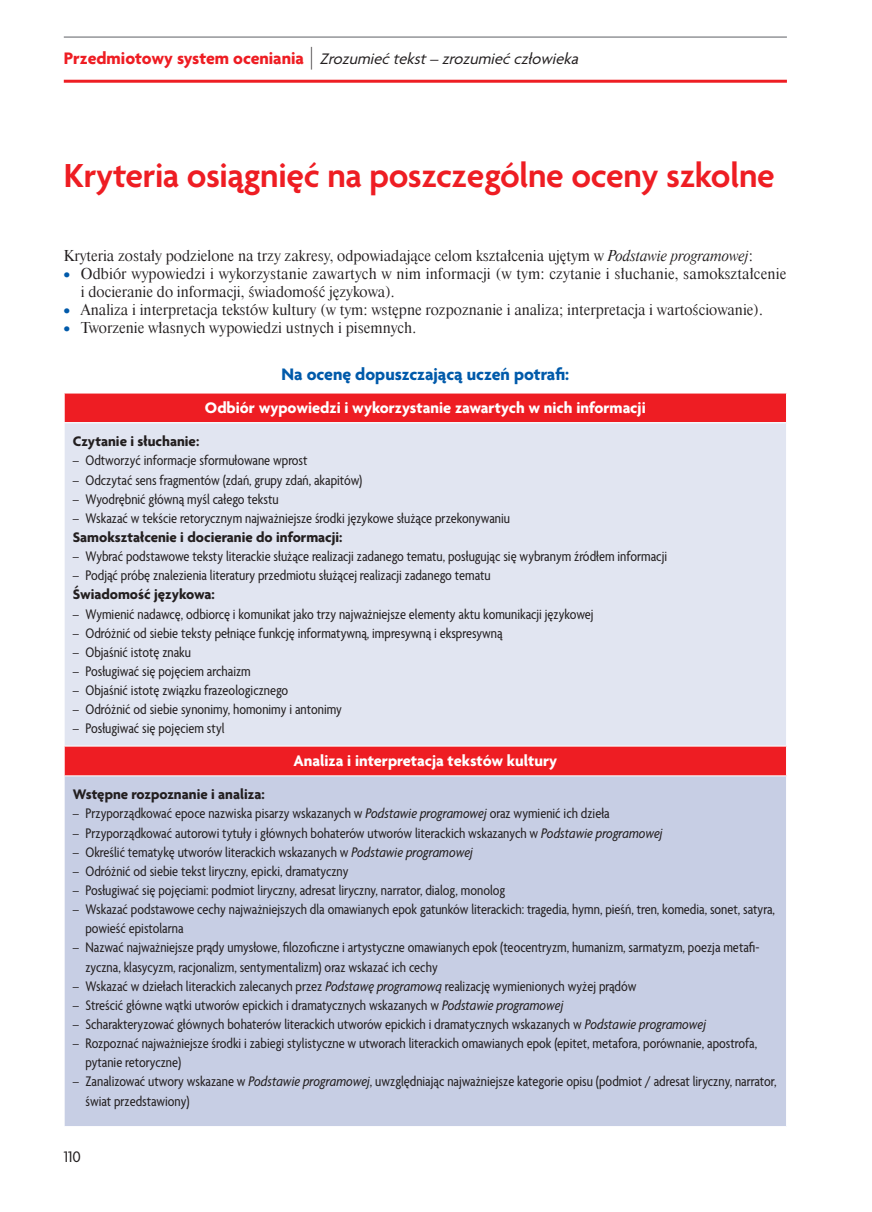
<style>
.page{position:relative;width:872px;height:1212px;background:#fff}
.page>*{position:absolute;margin:0;border:0;box-sizing:border-box;transform-origin:0 0}
.t1{font:600 36px "Agenda Pl";letter-spacing:-.01em;color:#ee1d23}
.t2{font:700 18px "Agenda Pl";color:#015aaa}
.t3{font:700 16.5px "Agenda Pl";color:#fff}
.t4{font:italic 16.5px "Agenda Pl";color:#231f20}
.t5{font:16.5px "Agenda Pl";color:#231f20}
.t6{font:condensed 15px/19.2px "Agenda Pl";color:#231f20}
.t7{font:15px/18px "Dutch 801 Hd EU";color:#231f20}
.t8{font:700 15px "Agenda Pl";color:#231f20}
.s1{font-weight:700;font-style:normal;font-size:18px;color:#ee1d23}
.s2{font-weight:100;font-style:normal;font-size:24px}
.s3{font-style:italic}
.s4{font-family:"Agenda Pl";font-weight:700;color:#015aaa}
</style>
<div class="page">
<hr style="left:64px;top:36px;width:723px;height:2px;background:#939598">
<hr style="left:64px;top:80px;width:723px;height:3px;background:#ee1d23">
<div style="left:65px;top:394px;width:721px;height:381px;background:#ee1d23"></div>
<div style="left:64px;top:423px;width:722px;height:323px;background:#e1e5f1"></div>
<div style="left:64px;top:776px;width:722px;height:350px;background:#c7cee4"></div>
<hr style="left:64px;top:776px;width:1px;height:350px;background:#fff">
<svg style="left:64px;top:393px;width:1px;height:29px"></svg>
<hr style="left:64px;top:422px;width:723px;height:1px;background:#fff">
<hr style="left:64px;top:423px;width:1px;height:323px;background:#fff">
<hr style="left:64px;top:746px;width:723px;height:1px;background:#fff">
<svg style="left:64px;top:746px;width:1px;height:29px"></svg>
<p class="t4" style="left:64px;top:49px;width:520px"><span class="s1">P rz e d m i otowy syste m o ce n i a n i a</span> <span class="s2">|</span> Zrozumiećtekst– zrozumiećczłowieka</p>
<h1 class="t1" style="left:64px;top:154px;width:712px">Kryteria osiągnięć na poszczególne oceny szkolne</h1>
<p class="t7" style="left:64px;top:247px;width:690px">Kryteria zostały podzielone na trzy zakresy, odpowiadające celom kształcenia ujętym w <span class="s3">Podstawie programowej</span>:</p>
<p class="t7" style="left:81px;top:265px;width:707px;text-indent:-17px"><span class="s4">•</span> Odbiór wypowiedzi i wykorzystanie zawartych w nim informacji (w tym: czytanie i słuchanie, samokształcenie i docieranie do informacji, świadomość językowa).</p>
<p class="t7" style="left:64px;top:301px;width:700px"><span class="s4">•</span> Analiza i interpretacja tekstów kultury (w tym: wstępne rozpoznanie i analiza; interpretacja i wartościowanie).</p>
<p class="t7" style="left:64px;top:319px;width:354px"><span class="s4">•</span> Tworzenie własnych wypowiedzi ustnych i pisemnych.</p>
<p class="t2" style="left:281px;top:363px;width:289px">na ocenę dopuszczającą uczeń potrafi:</p>
<p class="t3" style="left:205px;top:398px;width:442px">Odbiór wypowiedzi i wykorzystanie zawartych w nich informacji</p>
<p class="t8" style="left:73px;top:432px;width:128px">Czytanie i słuchanie:</p>
<p class="t6" style="left:73px;top:451px;width:236px">– Odtworzyć informacje sformułowane wprost</p>
<p class="t6" style="left:73px;top:470px;width:291px">– Odczytać sens fragmentów (zdań, grupy zdań, akapitów)</p>
<p class="t6" style="left:73px;top:489px;width:207px">– Wyodrębnić główną myśl całego tekstu</p>
<p class="t6" style="left:73px;top:508px;width:439px">– Wskazać w tekście retorycznym najważniejsze środki językowe służące przekonywaniu</p>
<p class="t8" style="left:73px;top:528px;width:271px">Samokształcenie i docieranie do informacji:</p>
<p class="t6" style="left:73px;top:546px;width:596px">– Wybrać podstawowe teksty literackie służące realizacji zadanego tematu, posługując się wybranym źródłem informacji</p>
<p class="t6" style="left:73px;top:566px;width:419px">– Podjąć próbę znalezienia literatury przedmiotu służącej realizacji zadanego tematu</p>
<p class="t8" style="left:73px;top:585px;width:144px">Świadomość językowa:</p>
<p class="t6" style="left:73px;top:604px;width:522px">– Wymienić nadawcę, odbiorcę i komunikat jako trzy najważniejsze elementy aktu komunikacji językowej</p>
<p class="t6" style="left:73px;top:623px;width:431px">– Odróżnić od siebie teksty pełniące funkcję informatywną, impresywną i ekspresywną</p>
<p class="t6" style="left:73px;top:642px;width:120px">– Objaśnić istotę znaku</p>
<p class="t6" style="left:73px;top:661px;width:180px">– Posługiwać się pojęciem archaizm</p>
<p class="t6" style="left:73px;top:680px;width:217px">– Objaśnić istotę związku frazeologicznego</p>
<p class="t6" style="left:73px;top:699px;width:271px">– Odróżnić od siebie synonimy, homonimy i antonimy</p>
<p class="t6" style="left:73px;top:719px;width:153px">– Posługiwać się pojęciem styl</p>
<p class="t3" style="left:293px;top:751px;width:265px">Analiza i interpretacja tekstów kultury</p>
<p class="t8" style="left:73px;top:785px;width:193px">Wstępne rozpoznanie i analiza:</p>
<p class="t6" style="left:73px;top:804px;width:538px">– Przyporządkować epoce nazwiska pisarzy wskazanych w <span class="s3">Podstawie programowej</span> oraz wymienić ich dzieła</p>
<p class="t6" style="left:73px;top:823px;width:591px">– Przyporządkować autorowi tytuły i głównych bohaterów utworów literackich wskazanych w <span class="s3">Podstawie programowej</span></p>
<p class="t6" style="left:73px;top:842px;width:402px">– Określić tematykę utworów literackich wskazanych w <span class="s3">Podstawie programowej</span></p>
<p class="t6" style="left:73px;top:861px;width:277px">– Odróżnić od siebie tekst liryczny, epicki, dramatyczny</p>
<p class="t6" style="left:73px;top:880px;width:434px">– Posługiwać się pojęciami: podmiot liryczny, adresat liryczny, narrator, dialog, monolog</p>
<p class="t6" style="left:85px;top:899px;width:691px;text-indent:-13px">– Wskazać podstawowe cechy najważniejszych dla omawianych epok gatunków literackich: tragedia, hymn, pieśń, tren, komedia, sonet, satyra, powieść epistolarna</p>
<p class="t6" style="left:85px;top:938px;width:675px;text-indent:-13px">– Nazwać najważniejsze prądy umysłowe, filozoficzne i artystyczne omawianych epok (teocentryzm, humanizm, sarmatyzm, poezja metafi&shy;zyczna, klasycyzm, racjonalizm, sentymentalizm) oraz wskazać ich cechy</p>
<p class="t6" style="left:73px;top:976px;width:565px">– Wskazać w dziełach literackich zalecanych przez <span class="s3">Podstawę programową</span> realizację wymienionych wyżej prądów</p>
<p class="t6" style="left:73px;top:995px;width:492px">– Streścić główne wątki utworów epickich i dramatycznych wskazanych w <span class="s3">Podstawie programowej</span></p>
<p class="t6" style="left:73px;top:1014px;width:635px">– Scharakteryzować głównych bohaterów literackich utworów epickich i dramatycznych wskazanych w <span class="s3">Podstawie programowej</span></p>
<p class="t6" style="left:85px;top:1033px;width:673px;text-indent:-13px">– Rozpoznać najważniejsze środki i zabiegi stylistyczne w utworach literackich omawianych epok (epitet, metafora, porównanie, apostrofa, pytanie retoryczne)</p>
<p class="t6" style="left:85px;top:1072px;width:692px;text-indent:-13px">– Zanalizować utwory wskazane w <span class="s3">Podstawie programowej</span>, uwzględniając najważniejsze kategorie opisu (podmiot / adresat liryczny, narrator, świat przedstawiony)</p>
<p class="t5" style="left:64px;top:1147px;width:19px">110</p>
</div>
